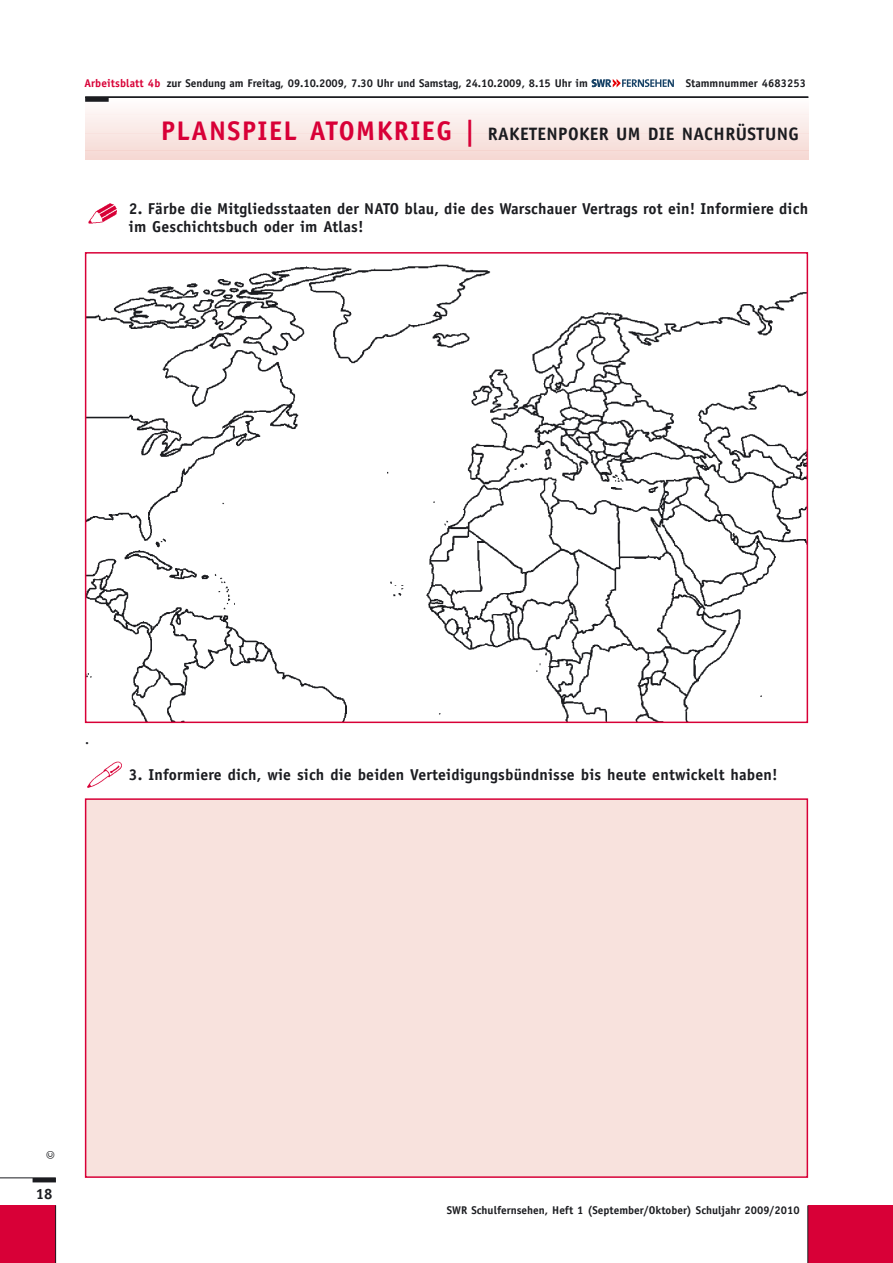
<style>
.page{position:relative;width:893px;height:1263px;background:#fff}
.page>*{position:absolute;margin:0;border:0;box-sizing:border-box;transform-origin:0 0}
.t1{font:700 18px "Officina Sans";letter-spacing:.02em;color:#1b1c20}
.t2{font:italic 16.5px "Officina Sans";color:#1b1c20}
.t3{font:700 15.75px/18.3px "Officina Sans";letter-spacing:.01em;color:#1b1c20}
.t4{font:15.75px "Officina Sans";color:#1b1c20}
.t5{font:700 15px "Officina Sans";color:#1b1c20}
.t6{font:700 11.25px "Officina Sans";color:#1b1c20}
.s1{color:#d80037}
.s2{font-size:27px;color:#d80037}
</style>
<div class="page">
<div style="left:808px;top:1205px;width:84px;height:58px;background:#d80037"></div>
<hr style="left:807px;top:1205px;width:1px;height:58px;background:#1b1c20">
<div style="left:0;top:1205px;width:56px;height:58px;background:#d80037"></div>
<hr style="left:33px;top:1178px;width:23px;height:4px;background:#1b1c20">
<hr style="left:0;top:1178px;width:56px;height:1px;background:#1b1c20">
<hr style="left:55px;top:1205px;width:1px;height:58px;background:#1b1c20">
<hr style="left:85px;top:155px;width:723px;height:4px;background:#f6d9d4">
<hr style="left:85px;top:151px;width:723px;height:4px;background:#f6dbd7">
<hr style="left:85px;top:147px;width:723px;height:4px;background:#f6d5cf">
<hr style="left:85px;top:146px;width:723px;height:4px;background:#f7deda">
<hr style="left:85px;top:142px;width:723px;height:4px;background:#f7e1dd">
<hr style="left:85px;top:138px;width:723px;height:4px;background:#f8e3df">
<hr style="left:85px;top:134px;width:723px;height:4px;background:#f9e6e2">
<hr style="left:85px;top:130px;width:723px;height:4px;background:#f8e3df">
<hr style="left:85px;top:126px;width:723px;height:4px;background:#fae7e3">
<hr style="left:85px;top:123px;width:723px;height:3px;background:#faeae6">
<hr style="left:85px;top:120px;width:723px;height:3px;background:#fbecea">
<hr style="left:85px;top:117px;width:723px;height:3px;background:#fbeeec">
<hr style="left:85px;top:114px;width:723px;height:3px;background:#fcf1ef">
<hr style="left:85px;top:111px;width:723px;height:3px;background:#fcf3f2">
<hr style="left:85px;top:108px;width:723px;height:3px;background:#fdf5f4">
<hr style="left:85px;top:105px;width:723px;height:3px;background:#fdf8f7">
<hr style="left:85px;top:102px;width:723px;height:3px;background:#fefafa">
<div style="left:85px;top:97px;width:24px;height:5px;background:#1b1c20"></div>
<hr style="left:85px;top:97px;width:723px;height:1px;background:#1b1c20">
<svg style="left:591px;top:79px;width:83px;height:8px"></svg>
<img style="left:87px;top:761px;width:35px;height:27px">
<img style="left:88px;top:203px;width:29px;height:21px">
<img style="left:88px;top:264px;width:717px;height:456px">
<div style="left:85px;top:252px;width:723px;height:471px;border:2px solid #d80037"></div>
<div style="left:86px;top:799px;width:721px;height:378px;background:#f8e2dd"></div>
<div style="left:85px;top:798px;width:723px;height:380px;border:2px solid #d80037"></div>
<p class="t6" style="left:84px;top:79px;width:505px"><span class="s1">Arbeitsblatt 4b</span> zur Sendung am Freitag, 09.10.2009, 7.30 Uhr und Samstag, 24.10.2009, 8.15 Uhr im</p>
<p class="t6" style="left:685px;top:79px;width:122px">Stammnummer 4683253</p>
<p class="t1" style="left:161px;top:127px;width:639px"><span class="s2">PLANSPIEL ATOMKRIEG |</span> RAKETENPOKER UM DIE NACHRÜSTUNG</p>
<p class="t3" style="left:129px;top:200px;width:680px">2. Färbe die Mitgliedsstaaten der NATO blau, die des Warschauer Vertrags rot ein! Informiere dich im Geschichtsbuch oder im Atlas!</p>
<p class="t4" style="left:85px;top:732px;width:6px">.</p>
<p class="t3" style="left:129px;top:767px;width:650px">3. Informiere dich, wie sich die beiden Verteidigungsbündnisse bis heute entwickelt haben!</p>
<p class="t2" style="left:46px;top:1160px;width:11px;rotate:-90deg">©</p>
<p class="t5" style="left:36px;top:1188px;width:18px">18</p>
<p class="t6" style="left:447px;top:1205px;width:354px">SWR Schulfernsehen, Heft 1 (September/Oktober) Schuljahr 2009/2010</p>
</div>
